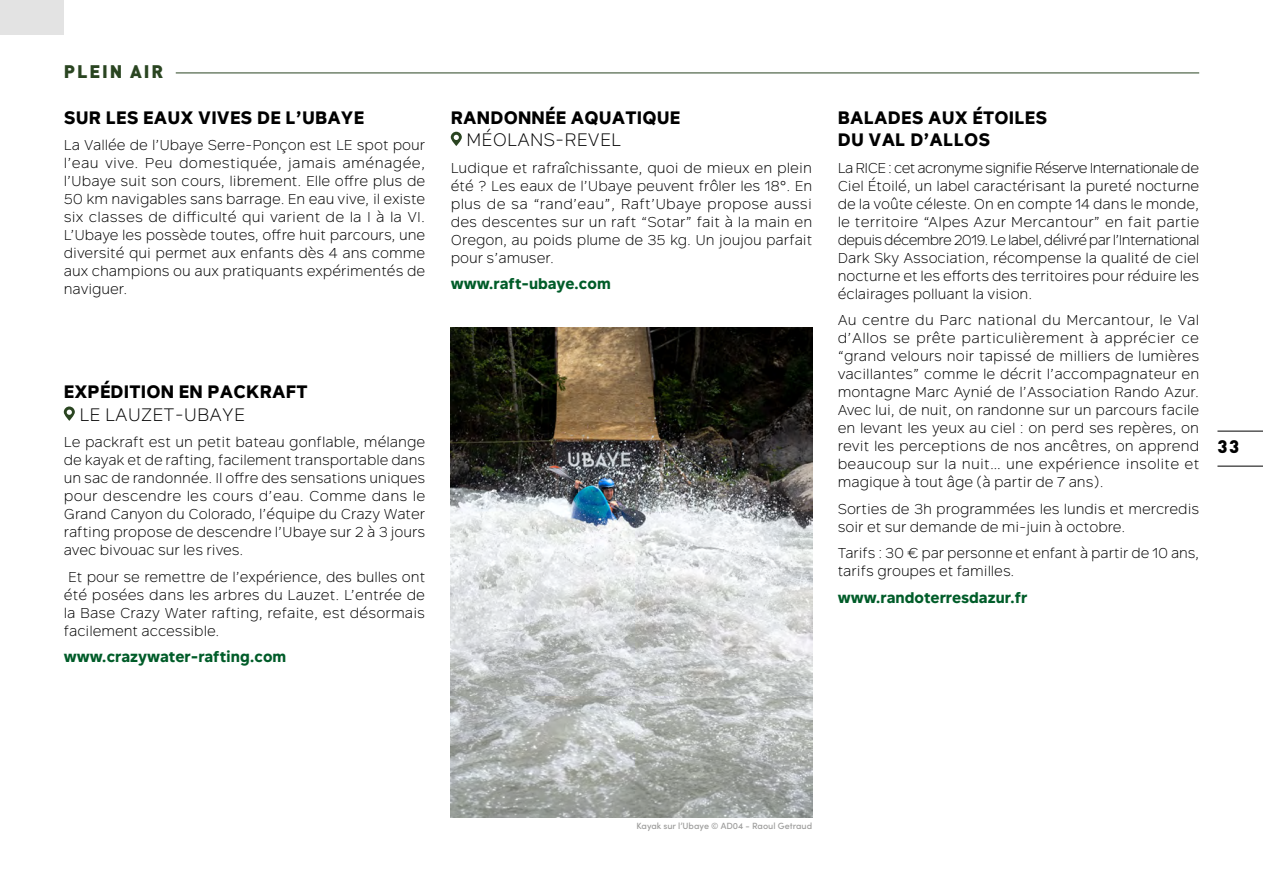
<style>
.page{position:relative;width:1263px;height:893px;background:#fff}
.page>*{position:absolute;margin:0;border:0;box-sizing:border-box;transform-origin:0 0}
.t1{font:700 18px/22.5px "Rutan";letter-spacing:.01em;color:#000}
.t2{font:300 18px "Rutan";letter-spacing:.01em;color:#000}
.t3{font:900 18px "DINOT";letter-spacing:.105em;color:#2a4521}
.t4{font:900 18px "DINOT";color:#000}
.t5{font:700 15px "Rutan";color:#005c29}
.t6{font:300 14.25px/18px "Rutan";color:#000;text-align:justify}
.t7{font:500 9px "Sofia Pro";color:#9d9d9c}
</style>
<div class="page">
<svg style="left:64px;top:406px;width:11px;height:15px"></svg>
<img style="left:451px;top:327px;width:361px;height:491px">
<svg style="left:451px;top:132px;width:11px;height:14px"></svg>
<hr style="left:176px;top:73px;width:1023px;height:1px;background:#2a4521">
<hr style="left:1217px;top:466px;width:46px;height:1px;background:#000">
<hr style="left:1217px;top:431px;width:46px;height:1px;background:#000">
<div style="left:0;top:0;width:64px;height:34px;background:#e3e3e3"></div>
<p class="t3" style="left:64px;top:57px;width:101px">PLEIN AIR</p>
<p class="t1" style="left:64px;top:105px;width:302px">SUR LES EAUX VIVES DE L’UBAYE</p>
<p class="t6" style="left:64px;top:135px;width:363px">La Vallée de l’Ubaye Serre-Ponçon est LE spot pour l’eau vive. Peu domestiquée, jamais aménagée, l’Ubaye suit son cours, librement. Elle offre plus de 50 km navigables sans barrage. En eau vive, il existe six classes de difficulté qui varient de la I à la VI.<br>L’Ubaye les possède toutes, offre huit parcours, une diversité qui permet aux enfants dès 4 ans comme aux champions ou aux pratiquants expérimentés de naviguer.</p>
<p class="t1" style="left:451px;top:105px;width:231px">RANDONNÉE AQUATIQUE</p>
<p class="t2" style="left:466px;top:125px;width:156px">MÉOLANS-REVEL</p>
<p class="t6" style="left:451px;top:158px;width:363px">Ludique et rafraîchissante, quoi de mieux en plein été ? Les eaux de l’Ubaye peuvent frôler les 18°. En plus de sa “rand’eau”, Raft’Ubaye propose aussi des descentes sur un raft “Sotar” fait à la main en Oregon, au poids plume de 35 kg. Un joujou parfait pour s’amuser.</p>
<p class="t5" style="left:451px;top:271px;width:161px">www.raft-ubaye.com</p>
<p class="t1" style="left:64px;top:380px;width:245px">EXPÉDITION EN PACKRAFT</p>
<p class="t2" style="left:79px;top:400px;width:167px">LE LAUZET-UBAYE</p>
<p class="t6" style="left:64px;top:432px;width:363px">Le packraft est un petit bateau gonflable, mélange de kayak et de rafting, facilement transportable dans un sac de randonnée. Il offre des sensations uniques pour descendre les cours d’eau. Comme dans le Grand Canyon du Colorado, l’équipe du Crazy Water rafting propose de descendre l’Ubaye sur 2 à 3 jours avec bivouac sur les rives.</p>
<p class="t6" style="left:64px;top:567px;width:363px;text-indent:4px">Et pour se remettre de l’expérience, des bulles ont été posées dans les arbres du Lauzet. L’entrée de la Base Crazy Water rafting, refaite, est désormais facilement accessible.</p>
<p class="t5" style="left:64px;top:645px;width:224px">www.crazywater-rafting.com</p>
<p class="t1" style="left:838px;top:105px;width:211px">BALADES AUX ÉTOILES<br>DU VAL D’ALLOS</p>
<p class="t6" style="left:838px;top:158px;width:363px">La RICE : cet acronyme signifie Réserve Internationale de Ciel Étoilé, un label caractérisant la pureté nocturne de la voûte céleste. On en compte 14 dans le monde, le territoire “Alpes Azur Mercantour” en fait partie depuis décembre 2019. Le label, délivré par l’International Dark Sky Association, récompense la qualité de ciel nocturne et les efforts des territoires pour réduire les éclairages polluant la vision.</p>
<p class="t6" style="left:838px;top:310px;width:363px">Au centre du Parc national du Mercantour, le Val d’Allos se prête particulièrement à apprécier ce “grand velours noir tapissé de milliers de lumières vacillantes” comme le décrit l’accompagnateur en montagne Marc Aynié de l’Association Rando Azur.<br>Avec lui, de nuit, on randonne sur un parcours facile en levant les yeux au ciel : on perd ses repères, on revit les perceptions de nos ancêtres, on apprend beaucoup sur la nuit… une expérience insolite et magique à tout âge (à partir de 7 ans).</p>
<p class="t6" style="left:838px;top:499px;width:363px">Sorties de 3h programmées les lundis et mercredis soir et sur demande de mi-juin à octobre.</p>
<p class="t6" style="left:838px;top:543px;width:363px">Tarifs : 30 € par personne et enfant à partir de 10 ans, tarifs groupes et familles.</p>
<p class="t5" style="left:838px;top:585px;width:191px">www.randoterresdazur.fr</p>
<p class="t4" style="left:1217px;top:432px;width:23px">33</p>
<p class="t7" style="left:636px;top:819px;width:177px">Kayak sur l’Ubaye © AD04 - Raoul Getraud</p>
</div>
